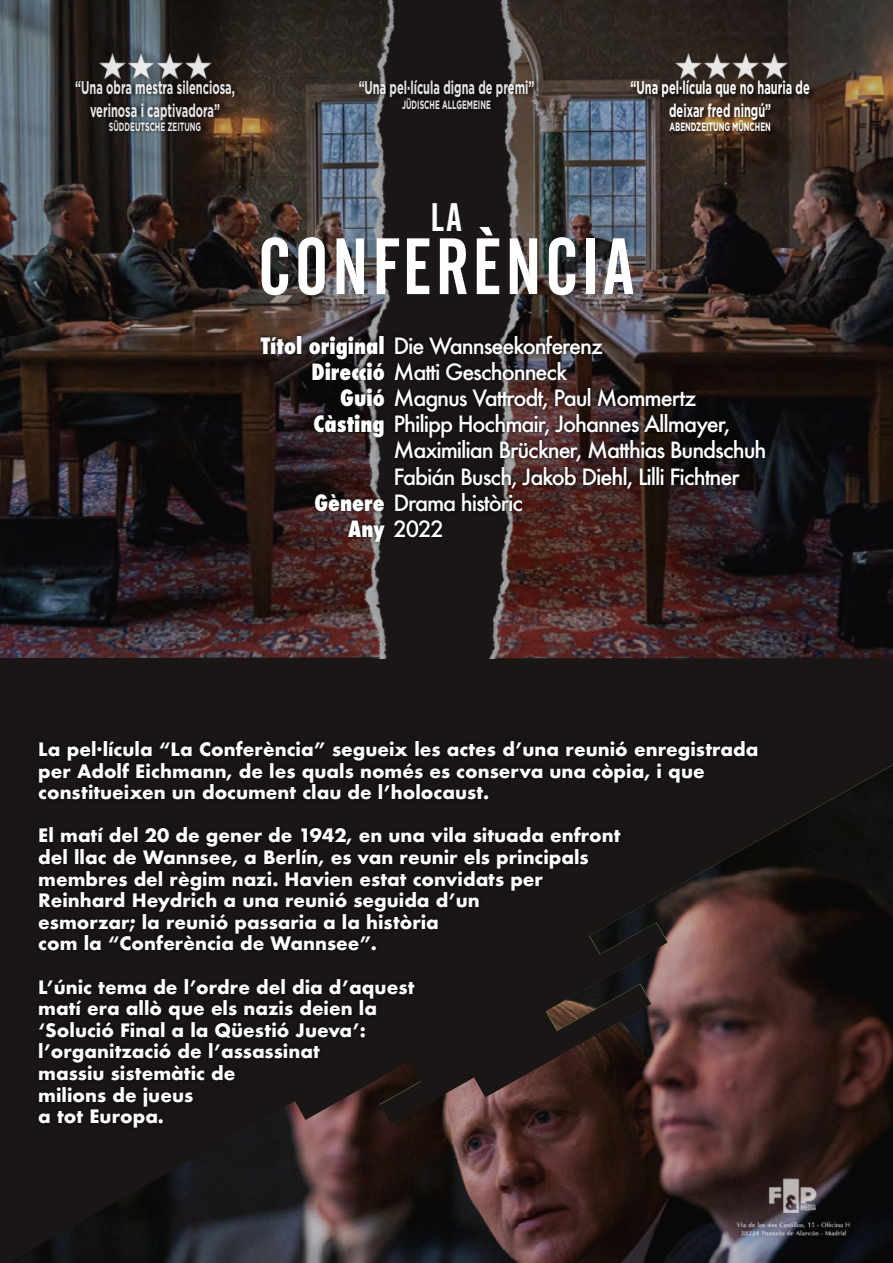
<style>
.page{position:relative;width:893px;height:1263px;background:#fff}
.page>*{position:absolute;margin:0;border:0;box-sizing:border-box;transform-origin:0 0}
.t1{font:78.9px "Alternate Gothic No 2 BT";letter-spacing:.05em;color:#fff}
.t2{font:39.45px "Alternate Gothic No 2 BT";color:#fff}
.t3{font:500 21.75px/26.2px "Futura";letter-spacing:-.05em;color:#fff}
.t4{font:700 18.45px/22px "Gotham";color:#fff;text-align:center;scale:.6 1}
.t5{font:700 18px/21.6px "Futura";color:#fff}
.t6{font:13.65px "Open Sans";color:#fff}
.t7{font:700 12px "Gotham";color:#fff;scale:.6 1}
.s1{font-weight:800;font-stretch:condensed}
</style>
<div class="page">
<img style="left:3px;top:3px;width:887px;height:1257px">
<div style="left:35px;top:736px;width:726px;height:396px;background:#000;opacity:.75"></div>
<div style="left:257px;top:332px;width:512px;height:214px;background:#000;opacity:.75"></div>
<img style="left:753px;top:1153px;width:79px;height:66px">
<div style="left:76px;top:78px;width:166px;height:57px;background:#000;opacity:.75"></div>
<div style="left:629px;top:80px;width:187px;height:58px;background:#000;opacity:.75"></div>
<img style="left:99px;top:52px;width:112px;height:27px">
<img style="left:675px;top:52px;width:112px;height:27px">
<div style="left:359px;top:77px;width:182px;height:36px;background:#000;opacity:.75"></div>
<img style="left:735px;top:1219px;width:115px;height:22px">
<p class="t4" style="left:75px;top:76px;width:268px">“Una obra mestra silenciosa, verinosa i captivadora”</p>
<p class="t7" style="left:109px;top:120px;width:155px">SÜDDEUTSCHE ZEITUNG</p>
<p class="t6" style="left:74px;top:80px;width:155px">Añadir un poco de texto</p>
<p class="t4" style="left:358px;top:76px;width:295px">“Una pel·lícula digna de premi”</p>
<p class="t7" style="left:402px;top:98px;width:149px">JÜDISCHE ALLGEMEINE</p>
<p class="t4" style="left:631px;top:76px;width:300px">“Una pel·lícula que no hauria de deixar fred ningú”</p>
<p class="t7" style="left:669px;top:120px;width:170px">ABENDZEITUNG MÜNCHEN</p>
<h2 class="t2" style="left:430px;top:195px;width:33px">LA</h2>
<h1 class="t1" style="left:258px;top:223px;width:377px">CONFERÈNCIA</h1>
<p class="t3" style="left:311px;top:332px;width:293px;text-indent:-51px"><span class="s1">Títol original</span> Die Wannseekonferenz<br><span class="s1">Direcció</span> Matti Geschonneck</p>
<p class="t3" style="left:314px;top:384px;width:418px;text-align:center"><span class="s1">Guió</span> Magnus Vattrodt, Paul Mommertz<br><span class="s1">Càsting</span> Philipp Hochmair, Johannes Allmayer,</p>
<p class="t3" style="left:393px;top:437px;width:375px">Maximilian Brückner, Matthias Bundschuh<br>Fabián Busch, Jakob Diehl, Lilli Fichtner</p>
<p class="t3" style="left:348px;top:489px;width:176px;text-indent:-34px"><span class="s1">Gènere</span> Drama històric<br><span class="s1">Any</span> 2022</p>
<p class="t5" style="left:38px;top:738px;width:722px">La pel·lícula “La Conferència” segueix les actes d’una reunió enregistrada per Adolf Eichmann, de les quals només es conserva una còpia, i que constitueixen un document clau de l’holocaust.</p>
<p class="t5" style="left:38px;top:825px;width:584px">El matí del 20 de gener de 1942, en una vila situada enfront del llac de Wannsee, a Berlín, es van reunir els principals membres del règim nazi. Havien estat convidats per Reinhard Heydrich a una reunió seguida d’un<br>esmorzar; la reunió passaria a la història<br>com la “Conferència de Wannsee”.</p>
<p class="t5" style="left:38px;top:976px;width:378px">L’únic tema de l’ordre del dia d’aquest matí era allò que els nazis deien la ‘Solució Final a la Qüestió Jueva’: l’organització de l’assassinat<br>massiu sistemàtic de<br>milions de jueus<br>a tot Europa.</p>
</div>
